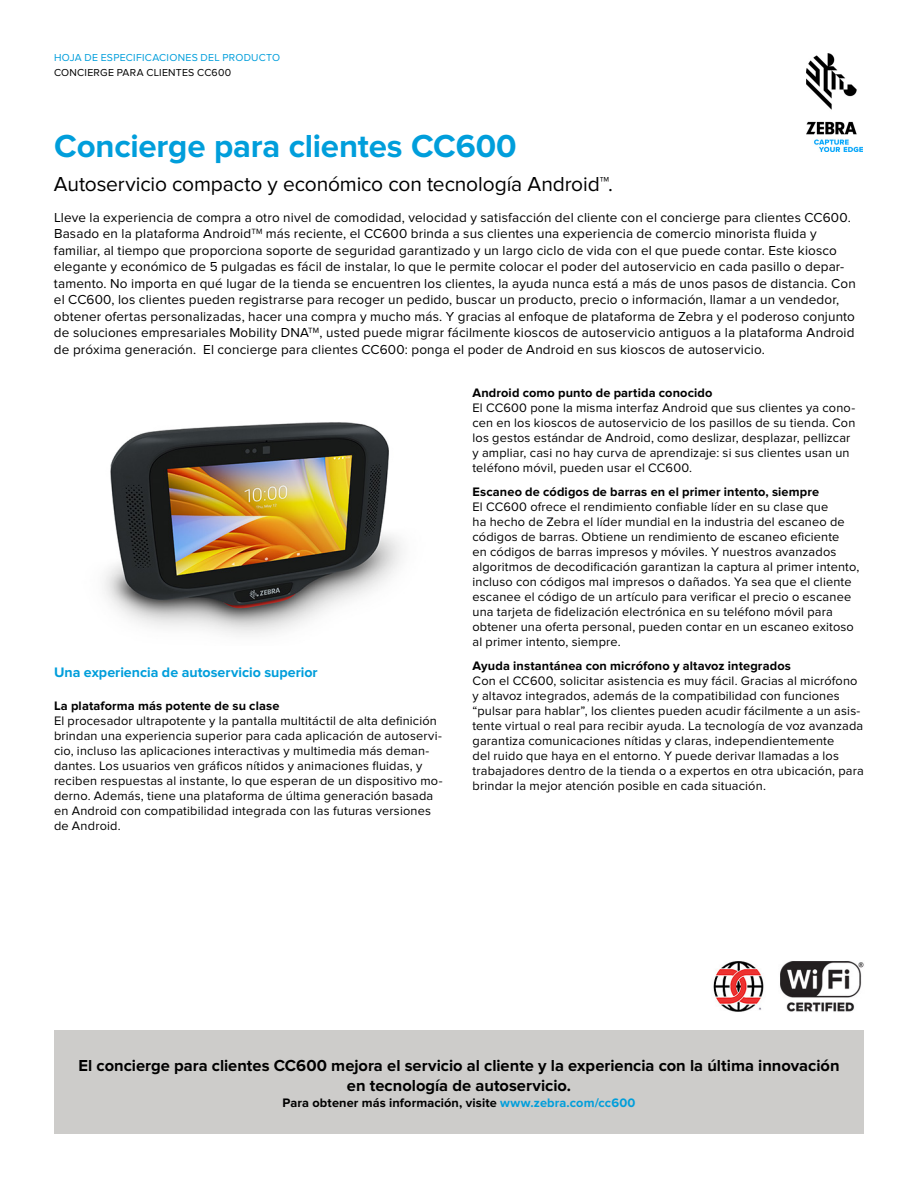
<style>
.page{position:relative;width:918px;height:1188px;background:#fff}
.page>*{position:absolute;margin:0;border:0;box-sizing:border-box;transform-origin:0 0}
.t1{font:700 33px "Proxima Nova";letter-spacing:-.005em;color:#009edb}
.t2{font:21px "Proxima Nova";letter-spacing:-.01em;color:#000}
.t3{font:700 16.5px/20.2px "Proxima Nova";color:#000;text-align:center}
.t4{font:700 14.25px "Proxima Nova";color:#009edb}
.t5{font:13.5px/16.5px "Proxima Nova";letter-spacing:.01em;color:#000}
.t6{font:12.75px/15px "Proxima Nova";letter-spacing:.015em;color:#000}
.t7{font:700 12.75px "Proxima Nova";letter-spacing:.01em;color:#000}
.t8{font:10.5px "Proxima Nova";letter-spacing:.025em;color:#009edb}
.t9{font:10.5px "Proxima Nova";letter-spacing:.025em;color:#000}
.s1{color:#009edb}
</style>
<div class="page">
<img style="left:806px;top:54px;width:56px;height:97px">
<div style="left:54px;top:1031px;width:810px;height:103px;background:#cdccca"></div>
<img style="left:713px;top:961px;width:151px;height:51px">
<img style="left:104px;top:422px;width:298px;height:213px">
<p class="t8" style="left:54px;top:52px;width:228px">HOJA DE ESPECIFICACIONES DEL PRODUCTO</p>
<p class="t9" style="left:54px;top:66px;width:179px">CONCIERGE PARA CLIENTES CC600</p>
<h1 class="t1" style="left:54px;top:127px;width:464px">Concierge para clientes CC600</h1>
<h2 class="t2" style="left:54px;top:172px;width:561px">Autoservicio compacto y económico con tecnología Android™.</h2>
<p class="t5" style="left:54px;top:209px;width:803px">Lleve la experiencia de compra a otro nivel de comodidad, velocidad y satisfacción del cliente con el concierge para clientes CC600.<br>Basado en la plataforma Android<sup>TM</sup> más reciente, el CC600 brinda a sus clientes una experiencia de comercio minorista fluida y familiar, al tiempo que proporciona soporte de seguridad garantizado y un largo ciclo de vida con el que puede contar. Este kiosco elegante y económico de 5 pulgadas es fácil de instalar, lo que le permite colocar el poder del autoservicio en cada pasillo o depar&shy;tamento. No importa en qué lugar de la tienda se encuentren los clientes, la ayuda nunca está a más de unos pasos de distancia. Con el CC600, los clientes pueden registrarse para recoger un pedido, buscar un producto, precio o información, llamar a un vendedor, obtener ofertas personalizadas, hacer una compra y mucho más. Y gracias al enfoque de plataforma de Zebra y el poderoso conjunto de soluciones empresariales Mobility DNA<sup>TM</sup>, usted puede migrar fácilmente kioscos de autoservicio antiguos a la plataforma Android de próxima generación. El concierge para clientes CC600: ponga el poder de Android en sus kioscos de autoservicio.</p>
<p class="t4" style="left:54px;top:664px;width:265px">Una experiencia de autoservicio superior</p>
<p class="t7" style="left:54px;top:698px;width:227px">La plataforma más potente de su clase</p>
<p class="t6" style="left:54px;top:713px;width:390px">El procesador ultrapotente y la pantalla multitáctil de alta definición brindan una experiencia superior para cada aplicación de autoservi&shy;cio, incluso las aplicaciones interactivas y multimedia más deman&shy;dantes. Los usuarios ven gráficos nítidos y animaciones fluidas, y reciben respuestas al instante, lo que esperan de un dispositivo mo&shy;derno. Además, tiene una plataforma de última generación basada en Android con compatibilidad integrada con las futuras versiones de Android.</p>
<p class="t7" style="left:472px;top:386px;width:241px">Android como punto de partida conocido</p>
<p class="t6" style="left:472px;top:401px;width:384px">El CC600 pone la misma interfaz Android que sus clientes ya cono&shy;cen en los kioscos de autoservicio de los pasillos de su tienda. Con los gestos estándar de Android, como deslizar, desplazar, pellizcar y ampliar, casi no hay curva de aprendizaje: si sus clientes usan un teléfono móvil, pueden usar el CC600.</p>
<p class="t7" style="left:472px;top:485px;width:348px">Escaneo de códigos de barras en el primer intento, siempre</p>
<p class="t6" style="left:472px;top:500px;width:388px">El CC600 ofrece el rendimiento confiable líder en su clase que<br>ha hecho de Zebra el líder mundial en la industria del escaneo de códigos de barras. Obtiene un rendimiento de escaneo eficiente<br>en códigos de barras impresos y móviles. Y nuestros avanzados algoritmos de decodificación garantizan la captura al primer intento, incluso con códigos mal impresos o dañados. Ya sea que el cliente escanee el código de un artículo para verificar el precio o escanee una tarjeta de fidelización electrónica en su teléfono móvil para obtener una oferta personal, pueden contar en un escaneo exitoso al primer intento, siempre.</p>
<p class="t7" style="left:472px;top:659px;width:320px">Ayuda instantánea con micrófono y altavoz integrados</p>
<p class="t6" style="left:472px;top:674px;width:393px">Con el CC600, solicitar asistencia es muy fácil. Gracias al micrófono y altavoz integrados, además de la compatibilidad con funciones “pulsar para hablar”, los clientes pueden acudir fácilmente a un asis&shy;tente virtual o real para recibir ayuda. La tecnología de voz avanzada garantiza comunicaciones nítidas y claras, independientemente<br>del ruido que haya en el entorno. Y puede derivar llamadas a los trabajadores dentro de la tienda o a expertos en otra ubicación, para brindar la mejor atención posible en cada situación.</p>
<p class="t3" style="left:78px;top:1056px;width:763px">El concierge para clientes CC600 mejora el servicio al cliente y la experiencia con la última innovación en tecnología de autoservicio.</p>
<p class="t7" style="left:283px;top:1095px;width:354px">Para obtener más información, visite <span class="s1">www.zebra.com/cc600</span></p>
</div>
